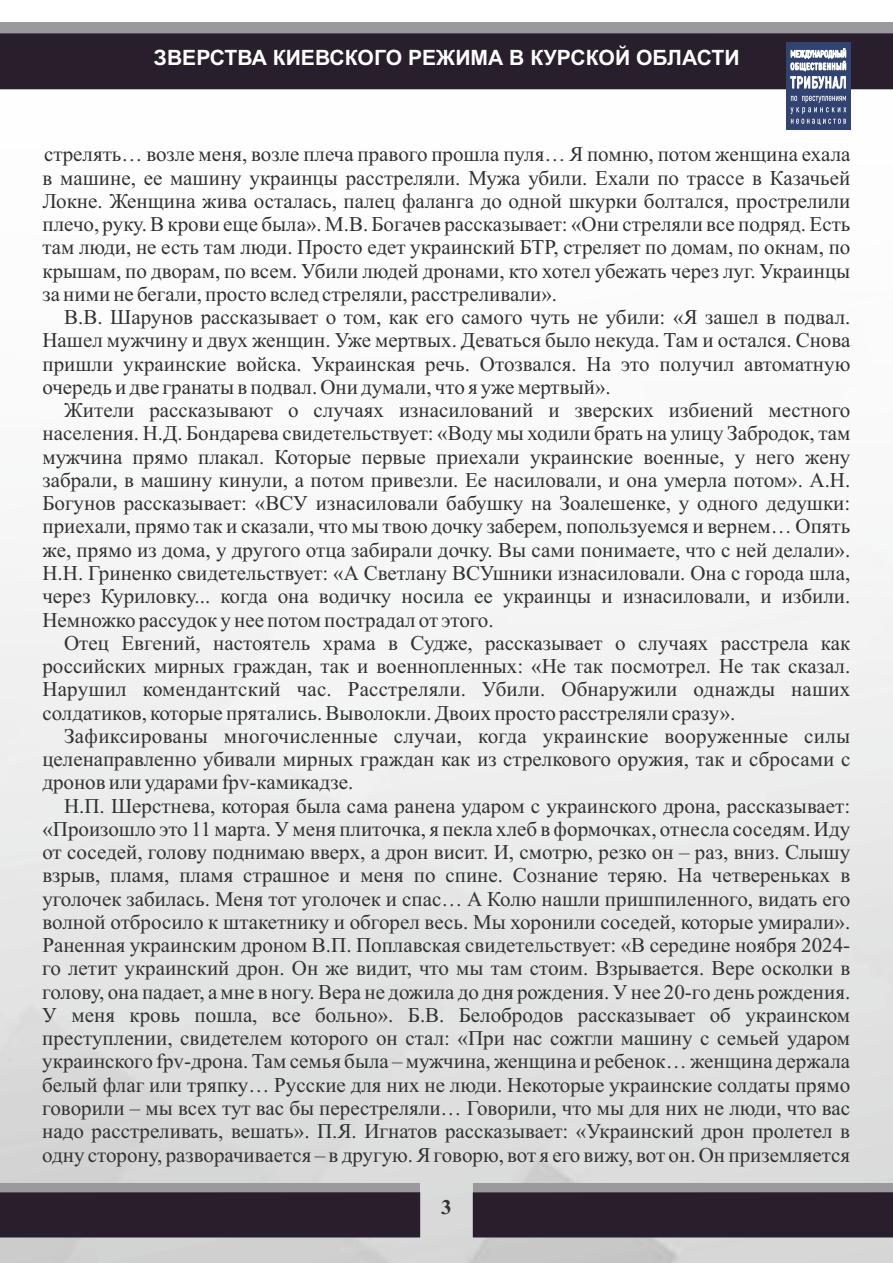
<style>
.page{position:relative;width:893px;height:1263px;background:#fff}
.page>*{position:absolute;margin:0;border:0;box-sizing:border-box;transform-origin:0 0}
.t1{font:700 21.15px "Arial";color:#fefefe}
.t2{font:21px/23.2px "Times New Roman";color:#323234;text-align:justify}
.t3{font:700 21px "Times New Roman";color:#323234}
</style>
<div class="page">
<img style="left:0;top:89px;width:893px;height:1174px">
<div style="left:473px;top:1183px;width:420px;height:46px;background:#9a9a9e"></div>
<div style="left:473px;top:1192px;width:420px;height:45px;background:#281e2c"></div>
<div style="left:0;top:1183px;width:420px;height:46px;background:#9a9a9e"></div>
<div style="left:0;top:1192px;width:420px;height:45px;background:#281e2c"></div>
<div style="left:0;top:22px;width:893px;height:57px;background:#9a9a9e"></div>
<div style="left:0;top:33px;width:893px;height:56px;background:#281e2c"></div>
<div style="left:786px;top:43px;width:64px;height:87px;background:#314371"></div>
<svg style="left:790px;top:48px;width:56px;height:40px"></svg>
<svg style="left:790px;top:96px;width:56px;height:29px"></svg>
<p class="t1" style="left:154px;top:49px;width:587px">ЗВЕРСТВА КИЕВСКОГО РЕЖИМА В КУРСКОЙ ОБЛАСТИ</p>
<p class="t2" style="left:42px;top:145px;width:809px">стрелять… возле меня, возле плеча правого прошла пуля… Я помню, потом женщина ехала в машине, ее машину украинцы расстреляли. Мужа убили. Ехали по трассе в Казачьей Локне. Женщина жива осталась, палец фаланга до одной шкурки болтался, прострелили плечо, руку. В крови еще была». М.В. Богачев рассказывает: «Они стреляли все подряд. Есть там люди, не есть там люди. Просто едет украинский БТР, стреляет по домам, по окнам, по крышам, по дворам, по всем. Убили людей дронами, кто хотел убежать через луг. Украинцы за ними не бегали, просто вслед стреляли, расстреливали».</p>
<p class="t2" style="left:42px;top:307px;width:809px;text-indent:22px">В.В. Шарунов рассказывает о том, как его самого чуть не убили: «Я зашел в подвал.<br>Нашел мужчину и двух женщин. Уже мертвых. Деваться было некуда. Там и остался. Снова пришли украинские войска. Украинская речь. Отозвался. На это получил автоматную очередь и две гранаты в подвал. Они думали, что я уже мертвый».</p>
<p class="t2" style="left:42px;top:400px;width:809px;text-indent:22px">Жители рассказывают о случаях изнасилований и зверских избиений местного населения. Н.Д. Бондарева свидетельствует: «Воду мы ходили брать на улицу Забродок, там мужчина прямо плакал. Которые первые приехали украинские военные, у него жену забрали, в машину кинули, а потом привезли. Ее насиловали, и она умерла потом». А.Н.<br>Богунов рассказывает: «ВСУ изнасиловали бабушку на Зоалешенке, у одного дедушки: приехали, прямо так и сказали, что мы твою дочку заберем, попользуемся и вернем… Опять же, прямо из дома, у другого отца забирали дочку. Вы сами понимаете, что с ней делали».<br>Н.Н. Гриненко свидетельствует: «А Светлану ВСУшники изнасиловали. Она с города шла, через Куриловку... когда она водичку носила ее украинцы и изнасиловали, и избили.<br>Немножко рассудок у нее потом пострадал от этого.</p>
<p class="t2" style="left:42px;top:633px;width:809px;text-indent:22px">Отец Евгений, настоятель храма в Судже, рассказывает о случаях расстрела как российских мирных граждан, так и военнопленных: «Не так посмотрел. Не так сказал.<br>Нарушил комендантский час. Расстреляли. Убили. Обнаружили однажды наших солдатиков, которые прятались. Выволокли. Двоих просто расстреляли сразу».</p>
<p class="t2" style="left:42px;top:726px;width:809px;text-indent:22px">Зафиксированы многочисленные случаи, когда украинские вооруженные силы целенаправленно убивали мирных граждан как из стрелкового оружия, так и сбросами с дронов или ударами fpv-камикадзе.</p>
<p class="t2" style="left:42px;top:796px;width:809px;text-indent:22px">Н.П. Шерстнева, которая была сама ранена ударом с украинского дрона, рассказывает: «Произошло это 11 марта. У меня плиточка, я пекла хлеб в формочках, отнесла соседям. Иду от соседей, голову поднимаю вверх, а дрон висит. И, смотрю, резко он – раз, вниз. Слышу взрыв, пламя, пламя страшное и меня по спине. Сознание теряю. На четвереньках в уголочек забилась. Меня тот уголочек и спас… А Колю нашли пришпиленного, видать его волной отбросило к штакетнику и обгорел весь. Мы хоронили соседей, которые умирали».<br>Раненная украинским дроном В.П. Поплавская свидетельствует: «В середине ноября 2024- го летит украинский дрон. Он же видит, что мы там стоим. Взрывается. Вере осколки в голову, она падает, а мне в ногу. Вера не дожила до дня рождения. У нее 20-го день рождения.<br>У меня кровь пошла, все больно». Б.В. Белобродов рассказывает об украинском преступлении, свидетелем которого он стал: «При нас сожгли машину с семьей ударом украинского fpv-дрона. Там семья была – мужчина, женщина и ребенок… женщина держала белый флаг или тряпку… Русские для них не люди. Некоторые украинские солдаты прямо говорили – мы всех тут вас бы перестреляли… Говорили, что мы для них не люди, что вас надо расстреливать, вешать». П.Я. Игнатов рассказывает: «Украинский дрон пролетел в одну сторону, разворачивается – в другую. Я говорю, вот я его вижу, вот он. Он приземляется</p>
<p class="t3" style="left:441px;top:1200px;width:12px">3</p>
</div>
